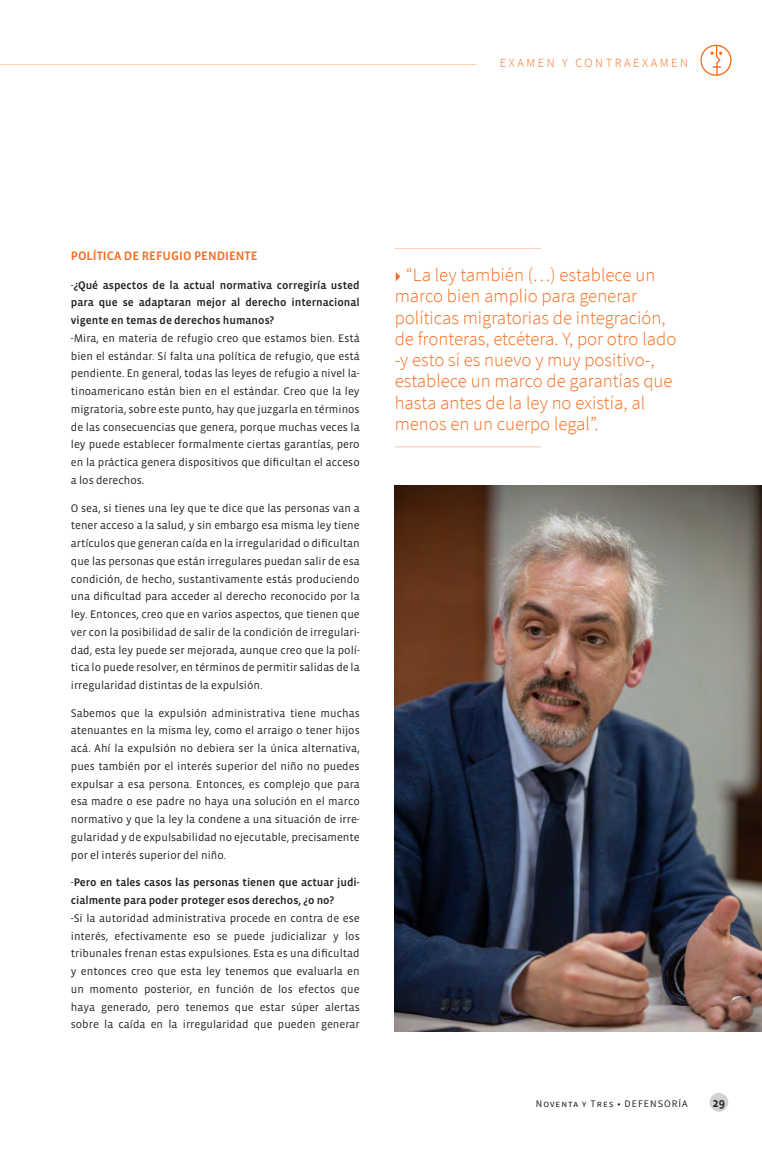
<style>
.page{position:relative;width:762px;height:1170px;background:#fff}
.page>*{position:absolute;margin:0;border:0;box-sizing:border-box;transform-origin:0 0}
.t1{font:300 18.75px/21.2px "Source Sans Pro";color:#f36e21}
.t2{font:12.5px "Vista Sans Med";color:#f36e21}
.t3{font:300 12.5px "Source Sans Pro";letter-spacing:.2em;color:#f36e21}
.t4{font:12.5px "Vista Sans Med";color:#231f20}
.t5{font:11.25px/17.8px "Vista Sans";color:#231f20;text-align:justify}
.t6{font:11.25px/17.8px "Vista Sans Med";color:#231f20;text-align:justify}
.t7{font:10px "Source Sans Pro";letter-spacing:.1em;color:#231f20}
.s1{font-family:"Vista Sans"}
.s2{font-family:"Idealist Sans";font-size:17.5px}
</style>
<div class="page">
<div style="left:709px;top:1092px;width:19px;height:19px;background:#d1d2d4;border-radius:50%"></div>
<hr style="left:395px;top:248px;width:146px;height:1px;background:#f69050">
<hr style="left:395px;top:446px;width:146px;height:1px;background:#f69050">
<hr style="left:0;top:64px;width:477px;height:1px;background:#f69050">
<svg style="left:700px;top:44px;width:32px;height:32px"></svg>
<img style="left:395px;top:485px;width:367px;height:546px">
<p class="t3" style="left:500px;top:55px;width:190px">EXAMEN Y CONTRAEXAMEN</p>
<p class="t2" style="left:71px;top:250px;width:188px">POLÍTICA DE REFUGIO PENDIENTE</p>
<p class="t6" style="left:71px;top:276px;width:290px"><span class="s1">-</span>¿Qué aspectos de la actual normativa corregiría usted para que se adaptaran mejor al derecho internacional vigente en temas de derechos humanos?</p>
<p class="t5" style="left:71px;top:329px;width:290px">-Mira, en materia de refugio creo que estamos bien. Está bien el estándar. Sí falta una política de refugio, que está pendiente. En general, todas las leyes de refugio a nivel la&shy;tinoamericano están bien en el estándar. Creo que la ley migratoria, sobre este punto, hay que juzgarla en términos de las consecuencias que genera, porque muchas veces la ley puede establecer formalmente ciertas garantías, pero en la práctica genera dispositivos que dificultan el acceso a los derechos.</p>
<p class="t5" style="left:71px;top:499px;width:290px">O sea, si tienes una ley que te dice que las personas van a tener acceso a la salud, y sin embargo esa misma ley tiene artículos que generan caída en la irregularidad o dificultan que las personas que están irregulares puedan salir de esa condición, de hecho, sustantivamente estás produciendo una dificultad para acceder al derecho reconocido por la ley. Entonces, creo que en varios aspectos, que tienen que ver con la posibilidad de salir de la condición de irregulari&shy;dad, esta ley puede ser mejorada, aunque creo que la polí&shy;tica lo puede resolver, en términos de permitir salidas de la irregularidad distintas de la expulsión.</p>
<p class="t5" style="left:71px;top:704px;width:290px">Sabemos que la expulsión administrativa tiene muchas atenuantes en la misma ley, como el arraigo o tener hijos acá. Ahí la expulsión no debiera ser la única alternativa, pues también por el interés superior del niño no puedes expulsar a esa persona. Entonces, es complejo que para esa madre o ese padre no haya una solución en el marco normativo y que la ley la condene a una situación de irre&shy;gularidad y de expulsabilidad no ejecutable, precisamente por el interés superior del niño.</p>
<p class="t6" style="left:71px;top:873px;width:290px"><span class="s1">-</span>Pero en tales casos las personas tienen que actuar judi&shy;cialmente para poder proteger esos derechos, ¿o no?</p>
<p class="t5" style="left:71px;top:909px;width:290px">-Si la autoridad administrativa procede en contra de ese interés, efectivamente eso se puede judicializar y los tribunales frenan estas expulsiones. Esta es una dificultad y entonces creo que esta ley tenemos que evaluarla en un momento posterior, en función de los efectos que haya generado, pero tenemos que estar súper alertas sobre la caída en la irregularidad que pueden generar</p>
<p class="t1" style="left:395px;top:264px;width:283px"><span class="s2">►</span> “La ley también (…) establece un marco bien amplio para generar políticas migratorias de integración, de fronteras, etcétera. Y, por otro lado -y esto sí es nuevo y muy positivo-, establece un marco de garantías que hasta antes de la ley no existía, al menos en un cuerpo legal”.</p>
<p class="t7" style="left:536px;top:1096px;width:153px">Noventa y Tres • DEFENSORÍA</p>
<p class="t4" style="left:712px;top:1095px;width:14px">29</p>
</div>
